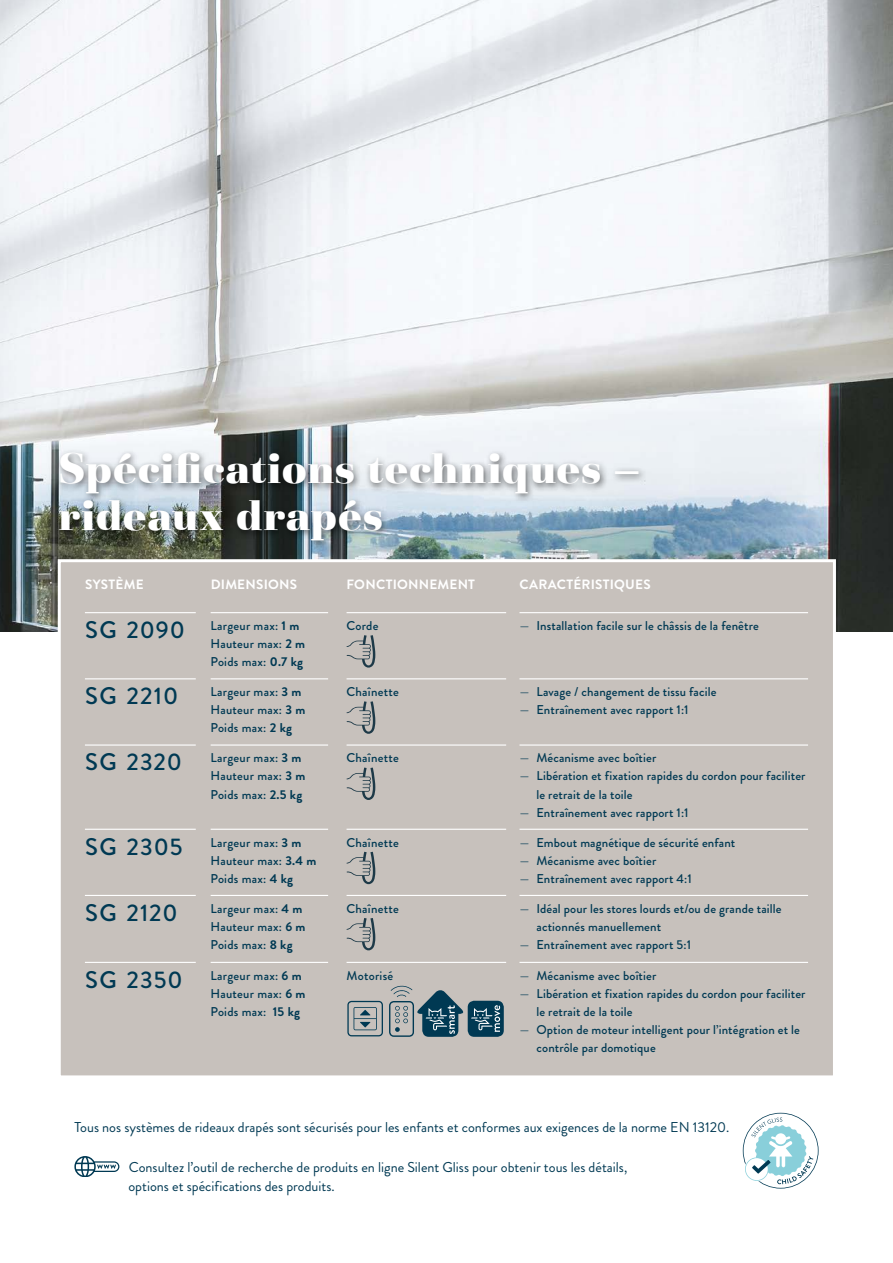
<style>
.page{position:relative;width:893px;height:1263px;background:#fff}
.page>*{position:absolute;margin:0;border:0;box-sizing:border-box;transform-origin:0 0}
.t1{font:900 44.25px/46.5px "Basilia";letter-spacing:.02em;color:#fff}
.t2{font:500 24px "Brandon Grotesque";letter-spacing:.05em;color:#003953}
.t3{font:14.25px/18.8px "Brandon Grotesque";color:#003953}
.t4{font:700 13.5px "Brandon Grotesque";letter-spacing:.015em;color:#fff}
.t5{font:500 12.75px/18px "Brandon Grotesque";letter-spacing:.01em;color:#003953}
.s1{font-size:24px}
.s2{font-weight:700}
.s3{font-weight:400}
</style>
<div class="page">
<img style="left:0;top:0;width:893px;height:631px">
<svg style="left:743px;top:1113px;width:76px;height:75px"></svg>
<div style="left:58px;top:559px;width:778px;height:519px;background:#c7c1bc;border:3px solid #fff"></div>
<div style="left:55px;top:449px;width:592px;height:101px;background:#000;opacity:.55"></div>
<hr style="left:85px;top:612px;width:111px;height:1px;background:#fff">
<hr style="left:85px;top:678px;width:111px;height:1px;background:#fff">
<hr style="left:85px;top:744px;width:111px;height:2px;background:#fff">
<hr style="left:85px;top:829px;width:111px;height:1px;background:#fff">
<hr style="left:85px;top:895px;width:111px;height:1px;background:#fff">
<hr style="left:85px;top:962px;width:111px;height:1px;background:#fff">
<hr style="left:211px;top:612px;width:117px;height:1px;background:#fff">
<hr style="left:211px;top:678px;width:117px;height:1px;background:#fff">
<hr style="left:211px;top:744px;width:117px;height:2px;background:#fff">
<hr style="left:211px;top:829px;width:117px;height:1px;background:#fff">
<hr style="left:211px;top:895px;width:117px;height:1px;background:#fff">
<hr style="left:211px;top:962px;width:117px;height:1px;background:#fff">
<hr style="left:347px;top:612px;width:159px;height:1px;background:#fff">
<hr style="left:347px;top:678px;width:159px;height:1px;background:#fff">
<hr style="left:347px;top:744px;width:159px;height:2px;background:#fff">
<hr style="left:347px;top:829px;width:159px;height:1px;background:#fff">
<hr style="left:347px;top:895px;width:159px;height:1px;background:#fff">
<hr style="left:347px;top:962px;width:159px;height:1px;background:#fff">
<hr style="left:519px;top:612px;width:289px;height:1px;background:#fff">
<hr style="left:519px;top:678px;width:289px;height:1px;background:#fff">
<hr style="left:519px;top:744px;width:289px;height:2px;background:#fff">
<hr style="left:519px;top:829px;width:289px;height:1px;background:#fff">
<hr style="left:519px;top:895px;width:289px;height:1px;background:#fff">
<hr style="left:519px;top:962px;width:289px;height:1px;background:#fff">
<svg style="left:347px;top:635px;width:28px;height:33px"></svg>
<svg style="left:347px;top:701px;width:28px;height:33px"></svg>
<svg style="left:347px;top:767px;width:28px;height:33px"></svg>
<svg style="left:347px;top:852px;width:28px;height:32px"></svg>
<svg style="left:347px;top:918px;width:28px;height:32px"></svg>
<svg style="left:347px;top:1001px;width:36px;height:35px"></svg>
<div style="left:468px;top:1001px;width:36px;height:36px;background:#003953;border-radius:7px"></div>
<svg style="left:389px;top:986px;width:111px;height:51px"></svg>
<svg style="left:74px;top:1156px;width:45px;height:21px"></svg>
<h1 class="t1" style="left:59px;top:449px;width:583px">Spécifications techniques – rideaux drapés</h1>
<p class="t4" style="left:85px;top:575px;width:60px">SYSTÈME</p>
<p class="t4" style="left:211px;top:575px;width:88px">DIMENSIONS</p>
<p class="t4" style="left:347px;top:575px;width:130px">FONCTIONNEMENT</p>
<p class="t4" style="left:520px;top:575px;width:133px">CARACTÉRISTIQUES</p>
<p class="t5" style="left:211px;top:617px;width:96px;text-indent:-126px"><span class="s1">SG 2090</span> Largeur max: <span class="s2">1 m<br></span>Hauteur max: <span class="s2">2 m<br></span>Poids max: <span class="s2">0.7 kg</span></p>
<p class="t5" style="left:347px;top:617px;width:34px">Corde</p>
<p class="t5" style="left:519px;top:617px;width:241px"><span class="s3">—</span> Installation facile sur le châssis de la fenêtre</p>
<h2 class="t2" style="left:85px;top:679px;width:95px">SG 2210</h2>
<p class="t5" style="left:211px;top:683px;width:96px">Largeur max: <span class="s2">3 m<br></span>Hauteur max: <span class="s2">3 m<br></span>Poids max: <span class="s2">2 kg</span></p>
<p class="t5" style="left:347px;top:683px;width:54px">Chaînette</p>
<p class="t5" style="left:519px;top:683px;width:199px"><span class="s3">—</span> Lavage / changement de tissu facile</p>
<p class="t5" style="left:519px;top:701px;width:171px"><span class="s3">—</span> Entraînement avec rapport 1:1</p>
<p class="t5" style="left:211px;top:749px;width:96px;text-indent:-126px"><span class="s1">SG 2320</span> Largeur max: <span class="s2">3 m<br></span>Hauteur max: <span class="s2">3 m<br></span>Poids max: <span class="s2">2.5 kg</span></p>
<p class="t5" style="left:347px;top:749px;width:54px">Chaînette</p>
<p class="t5" style="left:519px;top:749px;width:138px"><span class="s3">—</span> Mécanisme avec boîtier</p>
<p class="t5" style="left:536px;top:767px;width:271px;text-indent:-17px"><span class="s3">—</span> Libération et fixation rapides du cordon pour faciliter le retrait de la toile</p>
<p class="t5" style="left:519px;top:803px;width:171px"><span class="s3">—</span> Entraînement avec rapport 1:1</p>
<p class="t5" style="left:211px;top:833px;width:107px;text-indent:-126px"><span class="s1">SG 2305</span> Largeur max: <span class="s2">3 m<br></span>Hauteur max: <span class="s2">3.4 m<br></span>Poids max: <span class="s2">4 kg</span></p>
<p class="t5" style="left:347px;top:833px;width:54px">Chaînette</p>
<p class="t5" style="left:519px;top:833px;width:217px"><span class="s3">—</span> Embout magnétique de sécurité enfant</p>
<p class="t5" style="left:519px;top:851px;width:138px"><span class="s3">—</span> Mécanisme avec boîtier</p>
<p class="t5" style="left:519px;top:869px;width:174px"><span class="s3">—</span> Entraînement avec rapport 4:1</p>
<h2 class="t2" style="left:85px;top:896px;width:94px">SG 2120</h2>
<p class="t5" style="left:211px;top:900px;width:96px">Largeur max: <span class="s2">4 m<br></span>Hauteur max: <span class="s2">6 m<br></span>Poids max: <span class="s2">8 kg</span></p>
<p class="t5" style="left:347px;top:900px;width:54px">Chaînette</p>
<p class="t5" style="left:536px;top:900px;width:247px;text-indent:-17px"><span class="s3">—</span> Idéal pour les stores lourds et/ou de grande taille actionnés manuellement</p>
<p class="t5" style="left:519px;top:936px;width:173px"><span class="s3">—</span> Entraînement avec rapport 5:1</p>
<p class="t5" style="left:211px;top:967px;width:96px;text-indent:-126px"><span class="s1">SG 2350</span> Largeur max: <span class="s2">6 m<br></span>Hauteur max: <span class="s2">6 m<br></span>Poids max: <span class="s2">15 kg</span></p>
<p class="t5" style="left:347px;top:967px;width:48px">Motorisé</p>
<p class="t5" style="left:519px;top:967px;width:138px"><span class="s3">—</span> Mécanisme avec boîtier</p>
<p class="t5" style="left:536px;top:985px;width:271px;text-indent:-17px"><span class="s3">—</span> Libération et fixation rapides du cordon pour faciliter le retrait de la toile</p>
<p class="t5" style="left:536px;top:1021px;width:265px;text-indent:-17px"><span class="s3">—</span> Option de moteur intelligent pour l’intégration et le contrôle par domotique</p>
<p class="t3" style="left:74px;top:1118px;width:656px">Tous nos systèmes de rideaux drapés sont sécurisés pour les enfants et conformes aux exigences de la norme EN 13120.</p>
<p class="t3" style="left:128px;top:1158px;width:500px">Consultez l’outil de recherche de produits en ligne Silent Gliss pour obtenir tous les détails, options et spécifications des produits.</p>
</div>
